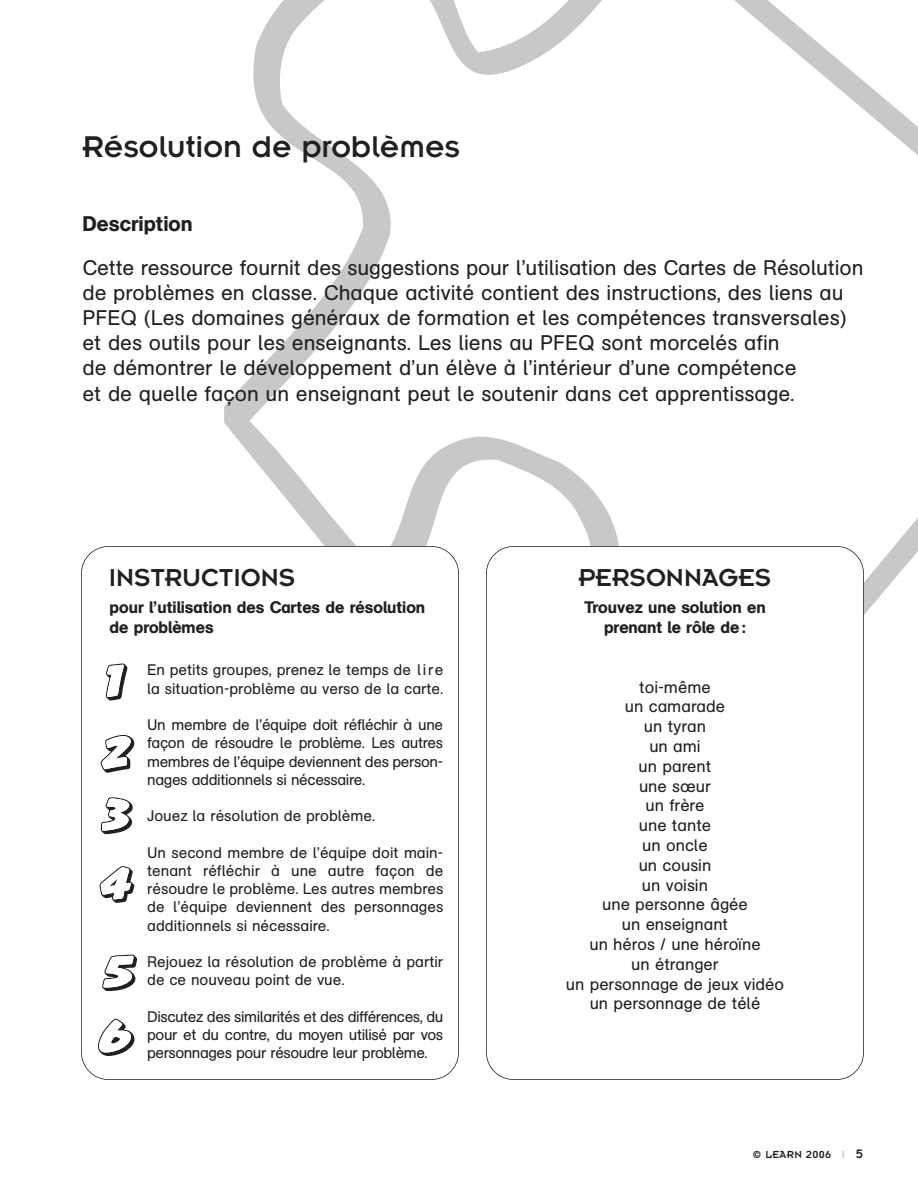
<style>
.page{position:relative;width:918px;height:1188px;background:#fff}
.page>*{position:absolute;margin:0;border:0;box-sizing:border-box;transform-origin:0 0}
.t1{font:33px "Insignia";color:#231f20}
.t2{font:27px "Insignia";color:#231f20}
.t3{font:21px/25.2px "AG Schoolbook Regular A";color:#231f20}
.t4{font:21px "AG Schoolbook Medium A";color:#231f20}
.t5{font:16.5px/19.8px "AG Schoolbook Regular A";color:#231f20;text-align:center}
.t6{font:16.5px/19.8px "AG Schoolbook Medium A";color:#231f20}
.t7{font:15.15px/18.3px "AG Schoolbook Regular A";color:#231f20;text-align:justify}
.t8{font:11.25px "Insignia";letter-spacing:.025em;color:#231f20}
.s1{color:#bcbdc0}
.s2{font-size:13.5px}
</style>
<div class="page">
<svg style="left:224px;top:0;width:694px;height:615px"></svg>
<div style="left:81px;top:546px;width:378px;height:534px;background:#fff;border-radius:27px"></div>
<div style="left:81px;top:546px;width:378px;height:534px;border:2px solid #231f20;border-radius:28px"></div>
<div style="left:486px;top:546px;width:378px;height:534px;background:#fff;border-radius:27px"></div>
<div style="left:486px;top:546px;width:378px;height:534px;border:2px solid #231f20;border-radius:28px"></div>
<svg style="left:106px;top:663px;width:21px;height:37px"></svg>
<svg style="left:101px;top:735px;width:33px;height:38px"></svg>
<svg style="left:101px;top:797px;width:32px;height:37px"></svg>
<svg style="left:100px;top:866px;width:34px;height:37px"></svg>
<svg style="left:102px;top:955px;width:35px;height:36px"></svg>
<svg style="left:98px;top:1019px;width:36px;height:37px"></svg>
<h1 class="t1" style="left:82px;top:130px;width:379px">Résolution de problèmes</h1>
<h3 class="t4" style="left:82px;top:210px;width:112px">Description</h3>
<p class="t3" style="left:82px;top:255px;width:782px">Cette ressource fournit des suggestions pour l’utilisation des Cartes de Résolution de problèmes en classe. Chaque activité contient des instructions, des liens au PFEQ (Les domaines généraux de formation et les compétences transversales) et des outils pour les enseignants. Les liens au PFEQ sont morcelés afin<br>de démontrer le développement d’un élève à l’intérieur d’une compétence<br>et de quelle façon un enseignant peut le soutenir dans cet apprentissage.</p>
<h2 class="t2" style="left:109px;top:564px;width:188px">INSTRUCTIONS</h2>
<p class="t6" style="left:110px;top:598px;width:317px">pour l’utilisation des Cartes de résolution de problèmes</p>
<p class="t7" style="left:147px;top:661px;width:298px">En petits groupes, prenez le temps de lire la situation-problème au verso de la carte.</p>
<p class="t7" style="left:147px;top:716px;width:297px">Un membre de l’équipe doit réfléchir à une façon de résoudre le problème. Les autres membres de l’équipe deviennent des person&shy;nages additionnels si nécessaire.</p>
<p class="t7" style="left:147px;top:807px;width:230px">Jouez la résolution de problème.</p>
<p class="t7" style="left:147px;top:844px;width:298px">Un second membre de l’équipe doit main&shy;tenant réfléchir à une autre façon de résoudre le problème. Les autres membres de l’équipe deviennent des personnages additionnels si nécessaire.</p>
<p class="t7" style="left:147px;top:953px;width:298px">Rejouez la résolution de problème à partir de ce nouveau point de vue.</p>
<p class="t7" style="left:147px;top:1008px;width:298px">Discutez des similarités et des différences, du pour et du contre, du moyen utilisé par vos personnages pour résoudre leur problème.</p>
<h2 class="t2" style="left:579px;top:564px;width:194px">PERSONNAGES</h2>
<p class="t6" style="left:584px;top:598px;width:183px;text-align:center">Trouvez une solution en prenant le rôle de:</p>
<p class="t5" style="left:566px;top:677px;width:220px">toi-même<br>un camarade<br>un tyran<br>un ami<br>un parent<br>une sœur<br>un frère<br>une tante<br>un oncle<br>un cousin<br>un voisin<br>une personne âgée<br>un enseignant<br>un héros / une héroïne<br>un étranger<br>un personnage de jeux vidéo un personnage de télé</p>
<p class="t8" style="left:753px;top:1149px;width:112px">© LEARN 2006 <span class="s1">|</span> <span class="s2">5</span></p>
</div>
